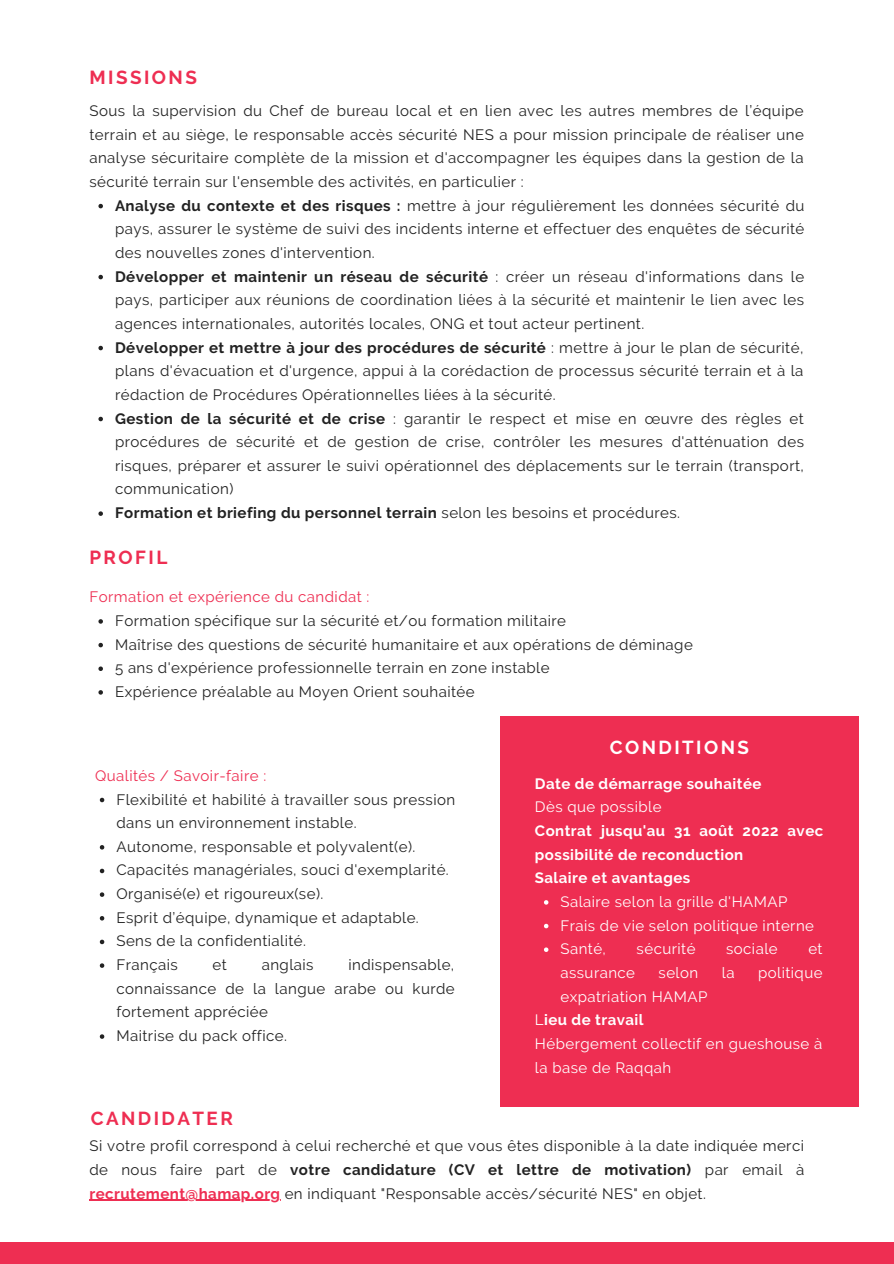
<style>
.page{position:relative;width:894px;height:1264px;background:#fff}
.page>*{position:absolute;margin:0;border:0;box-sizing:border-box;transform-origin:0 0}
.t1{font:700 18.9px "Raleway";letter-spacing:.13em;color:#ee2e52}
.t2{font:700 18.75px "Raleway";letter-spacing:.13em;color:#fff}
.t3{font:700 18.75px "Raleway";letter-spacing:.13em;color:#ee2e52}
.t4{font:15px/23.7px "Raleway";letter-spacing:.03em;color:#222;text-align:justify}
.t5{font:15px/23.7px "Raleway";letter-spacing:.03em;color:#fff}
.t6{font:700 15px/23.7px "Raleway";letter-spacing:.03em;color:#fff}
.t7{font:700 15px "Raleway";letter-spacing:.03em;color:#222}
.t8{font:15px "Raleway";letter-spacing:.03em;color:#ee2e52}
.s1{font-weight:700}
.s2{font-weight:400}
.s3{font-weight:700;color:#ee2e52}
</style>
<div class="page">
<div style="left:0;top:1241px;width:893px;height:22px;background:#ee2e52"></div>
<svg style="left:100px;top:797px;width:4px;height:5px"></svg>
<svg style="left:100px;top:845px;width:4px;height:4px"></svg>
<svg style="left:100px;top:868px;width:4px;height:5px"></svg>
<svg style="left:100px;top:892px;width:4px;height:4px"></svg>
<svg style="left:100px;top:916px;width:4px;height:4px"></svg>
<svg style="left:100px;top:939px;width:4px;height:5px"></svg>
<svg style="left:100px;top:963px;width:4px;height:4px"></svg>
<svg style="left:100px;top:1034px;width:4px;height:4px"></svg>
<div style="left:500px;top:716px;width:358px;height:390px;background:#ee2e52"></div>
<svg style="left:544px;top:900px;width:4px;height:4px"></svg>
<svg style="left:544px;top:923px;width:4px;height:5px"></svg>
<svg style="left:544px;top:947px;width:4px;height:5px"></svg>
<hr style="left:89px;top:1199px;width:191px;height:1px;background:#ee2e52">
<svg style="left:98px;top:204px;width:5px;height:4px"></svg>
<svg style="left:98px;top:275px;width:5px;height:4px"></svg>
<svg style="left:98px;top:346px;width:5px;height:4px"></svg>
<svg style="left:98px;top:417px;width:5px;height:4px"></svg>
<svg style="left:98px;top:511px;width:5px;height:5px"></svg>
<svg style="left:98px;top:619px;width:5px;height:4px"></svg>
<svg style="left:98px;top:643px;width:5px;height:4px"></svg>
<svg style="left:98px;top:666px;width:5px;height:5px"></svg>
<svg style="left:98px;top:690px;width:5px;height:4px"></svg>
<p class="t1" style="left:89px;top:67px;width:109px">MISSIONS</p>
<p class="t4" style="left:89px;top:99px;width:715px">Sous la supervision du Chef de bureau local et en lien avec les autres membres de l’équipe terrain et au siège, le responsable accès sécurité NES a pour mission principale de réaliser une analyse sécuritaire complète de la mission et d'accompagner les équipes dans la gestion de la sécurité terrain sur l'ensemble des activités, en particulier :</p>
<p class="t4" style="left:115px;top:193px;width:690px"><span class="s1">Analyse du contexte et des risques :</span> mettre à jour régulièrement les données sécurité du pays, assurer le système de suivi des incidents interne et effectuer des enquêtes de sécurité des nouvelles zones d'intervention.</p>
<p class="t4" style="left:115px;top:264px;width:690px"><span class="s1">Développer et maintenir un réseau de sécurité</span> : créer un réseau d'informations dans le pays, participer aux réunions de coordination liées à la sécurité et maintenir le lien avec les agences internationales, autorités locales, ONG et tout acteur pertinent.</p>
<p class="t4" style="left:115px;top:335px;width:689px"><span class="s1">Développer et mettre à jour des procédures de sécurité</span> : mettre à jour le plan de sécurité, plans d'évacuation et d'urgence, appui à la corédaction de processus sécurité terrain et à la rédaction de Procédures Opérationnelles liées à la sécurité.</p>
<p class="t4" style="left:115px;top:406px;width:690px"><span class="s1">Gestion de la sécurité et de crise</span> : garantir le respect et mise en œuvre des règles et procédures de sécurité et de gestion de crise, contrôler les mesures d'atténuation des risques, préparer et assurer le suivi opérationnel des déplacements sur le terrain (transport, communication)</p>
<p class="t7" style="left:115px;top:504px;width:566px">Formation et briefing du personnel terrain <span class="s2">selon les besoins et procédures.</span></p>
<p class="t1" style="left:89px;top:546px;width:79px">PROFIL</p>
<p class="t8" style="left:89px;top:588px;width:281px">Formation et expérience du candidat :</p>
<p class="t4" style="left:115px;top:608px;width:452px">Formation spécifique sur la sécurité et/ou formation militaire</p>
<p class="t4" style="left:115px;top:632px;width:579px">Maîtrise des questions de sécurité humanitaire et aux opérations de déminage</p>
<p class="t4" style="left:115px;top:656px;width:436px">5 ans d'expérience professionnelle terrain en zone instable</p>
<p class="t4" style="left:115px;top:679px;width:361px">Expérience préalable au Moyen Orient souhaitée</p>
<p class="t8" style="left:95px;top:766px;width:172px">Qualités / Savoir-faire :</p>
<p class="t4" style="left:116px;top:787px;width:340px">Flexibilité et habilité à travailler sous pression dans un environnement instable.</p>
<p class="t4" style="left:116px;top:834px;width:300px">Autonome, responsable et polyvalent(e).</p>
<p class="t4" style="left:116px;top:858px;width:334px">Capacités managériales, souci d'exemplarité.</p>
<p class="t4" style="left:116px;top:882px;width:208px">Organisé(e) et rigoureux(se).</p>
<p class="t4" style="left:116px;top:905px;width:304px">Esprit d’équipe, dynamique et adaptable.</p>
<p class="t4" style="left:116px;top:929px;width:191px">Sens de la confidentialité.</p>
<p class="t4" style="left:116px;top:952px;width:63px">Français</p>
<p class="t4" style="left:212px;top:952px;width:16px">et</p>
<p class="t4" style="left:261px;top:952px;width:53px">anglais</p>
<p class="t4" style="left:116px;top:952px;width:340px;text-indent:232px">indispensable, connaissance de la langue arabe ou kurde fortement appréciée</p>
<p class="t4" style="left:116px;top:1023px;width:172px">Maitrise du pack office.</p>
<p class="t2" style="left:609px;top:736px;width:141px">CONDITIONS</p>
<p class="t6" style="left:534px;top:771px;width:228px">Date de démarrage souhaitée</p>
<p class="t5" style="left:534px;top:795px;width:128px">Dès que possible</p>
<p class="t6" style="left:534px;top:818px;width:290px">Contrat jusqu'au 31 août 2022 avec possibilité de reconduction</p>
<p class="t6" style="left:534px;top:866px;width:157px">Salaire et avantages</p>
<p class="t5" style="left:560px;top:889px;width:228px">Salaire selon la grille d'HAMAP</p>
<p class="t5" style="left:560px;top:913px;width:255px">Frais de vie selon politique interne</p>
<p class="t5" style="left:560px;top:937px;width:47px">Santé,</p>
<p class="t5" style="left:636px;top:937px;width:60px">sécurité</p>
<p class="t5" style="left:726px;top:937px;width:53px">sociale</p>
<p class="t5" style="left:808px;top:937px;width:16px">et</p>
<p class="t5" style="left:560px;top:960px;width:76px">assurance</p>
<p class="t5" style="left:658px;top:960px;width:41px">selon</p>
<p class="t5" style="left:721px;top:960px;width:14px">la</p>
<p class="t5" style="left:757px;top:960px;width:66px">politique</p>
<p class="t5" style="left:560px;top:984px;width:148px">expatriation HAMAP</p>
<p class="t6" style="left:534px;top:1008px;width:110px"><span class="s2">L</span>ieu de travail</p>
<p class="t5" style="left:534px;top:1031px;width:289px">Hébergement collectif en gueshouse à la base de Raqqah</p>
<p class="t3" style="left:91px;top:1106px;width:143px">CANDIDATER</p>
<p class="t4" style="left:89px;top:1134px;width:716px">Si votre profil correspond à celui recherché et que vous êtes disponible à la date indiquée merci de nous faire part de <span class="s1">votre candidature (CV et lettre de motivation)</span> par email à <span class="s3">recrutement@hamap.org</span> en indiquant "Responsable accès/sécurité NES" en objet.</p>
</div>
